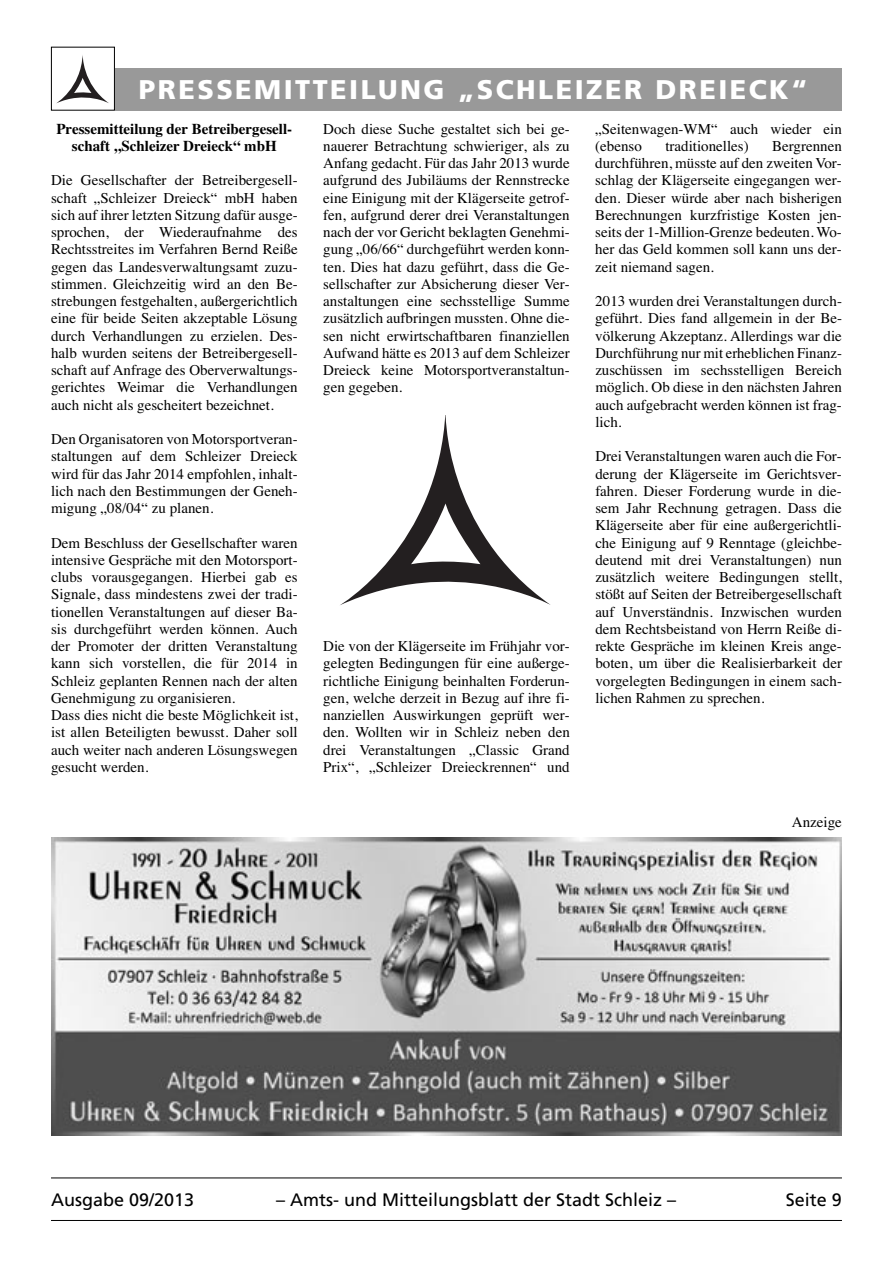
<style>
.page{position:relative;width:893px;height:1263px;background:#fff}
.page>*{position:absolute;margin:0;border:0;box-sizing:border-box;transform-origin:0 0}
.t1{font:900 27px "Frutiger";letter-spacing:.09em;color:#fff}
.t2{font:18px "Frutiger";color:#000}
.t3{font:15px/17.2px "Times";color:#000;text-align:justify}
.t4{font:700 15px/17.2px "Times";color:#000;text-align:center}
</style>
<div class="page">
<hr style="left:51px;top:1177px;width:791px;height:1px;background:#000">
<hr style="left:51px;top:1220px;width:791px;height:1px;background:#000">
<img style="left:51px;top:838px;width:791px;height:297px">
<div style="left:51px;top:68px;width:791px;height:43px;background:#999"></div>
<div style="left:51px;top:47px;width:63px;height:63px;background:#fff"></div>
<svg style="left:57px;top:55px;width:52px;height:48px"></svg>
<div style="left:51px;top:47px;width:64px;height:64px;border:1px solid #000"></div>
<svg style="left:340px;top:416px;width:211px;height:189px"></svg>
<h1 class="t1" style="left:139px;top:79px;width:670px">PRESSEMITTEILUNG „SCHLEIZER DREIECK“</h1>
<p class="t4" style="left:56px;top:121px;width:237px">Pressemitteilung der Betreibergesell&shy;schaft „Schleizer Dreieck“ mbH</p>
<p class="t3" style="left:51px;top:173px;width:248px">Die Gesellschafter der Betreibergesell&shy;schaft „Schleizer Dreieck“ mbH haben sich auf ihrer letzten Sitzung dafür ausge&shy;sprochen, der Wiederaufnahme des Rechtsstreites im Verfahren Bernd Reiße gegen das Landesverwaltungsamt zuzu&shy;stimmen. Gleichzeitig wird an den Be&shy;strebungen festgehalten, außergerichtlich eine für beide Seiten akzeptable Lösung durch Verhandlungen zu erzielen. Des&shy;halb wurden seitens der Betreibergesell&shy;schaft auf Anfrage des Oberverwaltungs&shy;gerichtes Weimar die Verhandlungen auch nicht als gescheitert bezeichnet.</p>
<p class="t3" style="left:51px;top:432px;width:248px">Den Organisatoren von Motorsportveran&shy;staltungen auf dem Schleizer Dreieck wird für das Jahr 2014 empfohlen, inhalt&shy;lich nach den Bestimmungen der Geneh&shy;migung „08/04“ zu planen.</p>
<p class="t3" style="left:51px;top:535px;width:248px;text-align:left">Dem Beschluss der Gesellschafter waren intensive Gespräche mit den Motorsport&shy;clubs vorausgegangen. Hierbei gab es Signale, dass mindestens zwei der tradi&shy;tionellen Veranstaltungen auf dieser Ba&shy;sis durchgeführt werden können. Auch der Promoter der dritten Veranstaltung kann sich vorstellen, die für 2014 in Schleiz geplanten Rennen nach der alten Genehmigung zu organisieren.<br>Dass dies nicht die beste Möglichkeit ist, ist allen Beteiligten bewusst. Daher soll auch weiter nach anderen Lösungswegen gesucht werden.</p>
<p class="t3" style="left:323px;top:121px;width:248px">Doch diese Suche gestaltet sich bei ge&shy;nauerer Betrachtung schwieriger, als zu Anfang gedacht. Für das Jahr 2013 wurde aufgrund des Jubiläums der Rennstrecke eine Einigung mit der Klägerseite getrof&shy;fen, aufgrund derer drei Veranstaltungen nach der vor Gericht beklagten Genehmi&shy;gung „06/66“ durchgeführt werden konn&shy;ten. Dies hat dazu geführt, dass die Ge&shy;sellschafter zur Absicherung dieser Ver&shy;anstaltungen eine sechsstellige Summe zusätzlich aufbringen mussten. Ohne die&shy;sen nicht erwirtschaftbaren finanziellen Aufwand hätte es 2013 auf dem Schleizer Dreieck keine Motorsportveranstaltun&shy;gen gegeben.</p>
<p class="t3" style="left:323px;top:639px;width:248px">Die von der Klägerseite im Frühjahr vor&shy;gelegten Bedingungen für eine außerge&shy;richtliche Einigung beinhalten Forderun&shy;gen, welche derzeit in Bezug auf ihre fi&shy;nanziellen Auswirkungen geprüft wer&shy;den. Wollten wir in Schleiz neben den drei Veranstaltungen „Classic Grand Prix“, „Schleizer Dreieckrennen“ und</p>
<p class="t3" style="left:595px;top:121px;width:248px">„Seitenwagen-WM“ auch wieder ein (ebenso</p>
<p class="t3" style="left:665px;top:139px;width:85px">traditionelles)</p>
<p class="t3" style="left:595px;top:139px;width:248px;text-indent:177px">Bergrennen durchführen, müsste auf den zweiten Vor&shy;schlag der Klägerseite eingegangen wer&shy;den. Dieser würde aber nach bisherigen Berechnungen kurzfristige Kosten jen&shy;seits der 1-Million-Grenze bedeuten. Wo&shy;her das Geld kommen soll kann uns der&shy;zeit niemand sagen.</p>
<p class="t3" style="left:595px;top:294px;width:248px">2013 wurden drei Veranstaltungen durch&shy;geführt. Dies fand allgemein in der Be&shy;völkerung Akzeptanz. Allerdings war die Durchführung nur mit erheblichen Finanz - zuschüssen im sechsstelligen Bereich möglich. Ob diese in den nächsten Jahren auch aufgebracht werden können ist frag&shy;lich.</p>
<p class="t3" style="left:595px;top:449px;width:248px">Drei Veranstaltungen waren auch die For&shy;derung der Klägerseite im Gerichtsver&shy;fahren. Dieser Forderung wurde in die&shy;sem Jahr Rechnung getragen. Dass die Klägerseite aber für eine außergerichtli&shy;che Einigung auf 9 Renntage (gleichbe&shy;deutend mit drei Veranstaltungen) nun zusätzlich weitere Bedingungen stellt, stößt auf Seiten der Betreibergesellschaft auf Unverständnis. Inzwischen wurden dem Rechtsbeistand von Herrn Reiße di&shy;rekte Gespräche im kleinen Kreis ange&shy;boten, um über die Realisierbarkeit der vorgelegten Bedingungen in einem sach&shy;lichen Rahmen zu sprechen.</p>
<p class="t3" style="left:792px;top:814px;width:51px">Anzeige</p>
<p class="t2" style="left:51px;top:1193px;width:145px">Ausgabe 09/2013</p>
<p class="t2" style="left:276px;top:1193px;width:401px">– Amts- und Mitteilungsblatt der Stadt Schleiz –</p>
<p class="t2" style="left:786px;top:1193px;width:58px">Seite 9</p>
</div>
